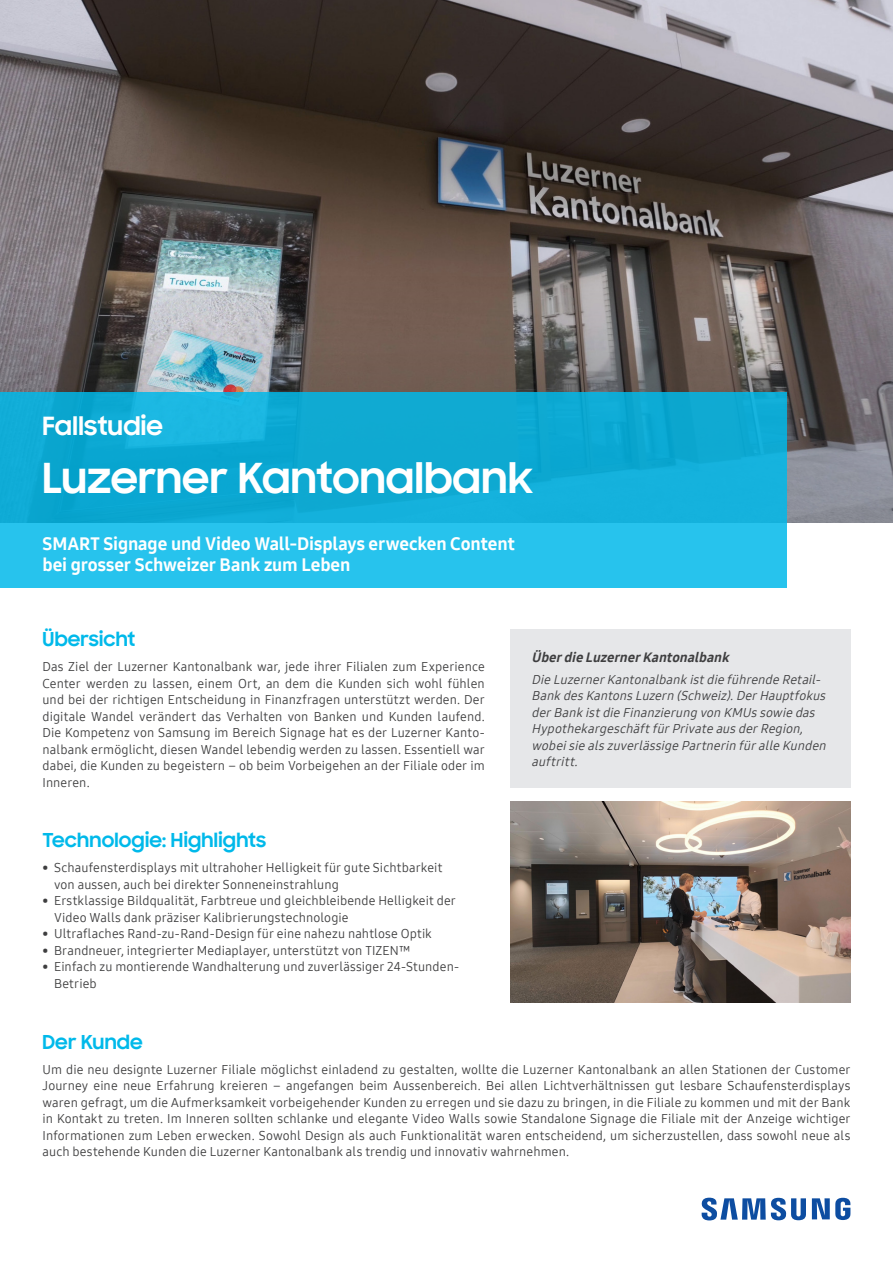
<style>
.page{position:relative;width:893px;height:1263px;background:#fff}
.page>*{position:absolute;margin:0;border:0;box-sizing:border-box;transform-origin:0 0}
.t1{font:700 42px "Samsung Sharp Sans";letter-spacing:.005em;color:#fff}
.t2{font:700 25.5px "Samsung Sharp Sans";letter-spacing:.01em;color:#fff}
.t3{font:700 19.5px "Samsung Sharp Sans";letter-spacing:.01em;color:#00b9ea}
.t4{font:18px/21.6px "Samsung One 800";letter-spacing:-.005em;color:#fff}
.t5{font:italic 13.5px "Samsung One 800";color:#3e3e3f}
.t6{font:12.75px/16.5px "Samsung One 400";letter-spacing:.01em;color:#3e3e3f}
.t7{font:italic 12.75px/16.5px "Samsung One 400";color:#3e3e3f}
</style>
<div class="page">
<img style="left:0;top:0;width:893px;height:274px">
<svg style="left:702px;top:1198px;width:148px;height:22px"></svg>
<svg style="left:0;top:274px;width:893px;height:248px;background:#756f6e"></svg>
<svg style="left:0;top:392px;width:787px;height:196px;background:#17b3dc"></svg>
<div style="left:510px;top:629px;width:340px;height:158px;background:#e6e7e9"></div>
<img style="left:510px;top:801px;width:340px;height:201px">
<h2 class="t2" style="left:43px;top:407px;width:122px">Fallstudie</h2>
<h1 class="t1" style="left:43px;top:447px;width:492px">Luzerner Kantonalbank</h1>
<h3 class="t4" style="left:43px;top:532px;width:474px">SMART Signage und Video Wall-Displays erwecken Content bei grosser Schweizer Bank zum Leben</h3>
<h3 class="t3" style="left:43px;top:625px;width:94px">Übersicht</h3>
<p class="t6" style="left:43px;top:658px;width:444px;text-align:justify">Das Ziel der Luzerner Kantonalbank war, jede ihrer Filialen zum Experience Center werden zu lassen, einem Ort, an dem die Kunden sich wohl fühlen und bei der richtigen Entscheidung in Finanzfragen unterstützt werden. Der digitale Wandel verändert das Verhalten von Banken und Kunden laufend.<br>Die Kompetenz von Samsung im Bereich Signage hat es der Luzerner Kanto&shy;nalbank ermöglicht, diesen Wandel lebendig werden zu lassen. Essentiell war dabei, die Kunden zu begeistern – ob beim Vorbeigehen an der Filiale oder im Inneren.</p>
<h3 class="t3" style="left:43px;top:826px;width:225px">Technologie: Highlights</h3>
<p class="t6" style="left:54px;top:859px;width:390px;text-indent:-12px">• Schaufensterdisplays mit ultrahoher Helligkeit für gute Sichtbarkeit von aussen, auch bei direkter Sonneneinstrahlung</p>
<p class="t6" style="left:54px;top:892px;width:403px;text-indent:-12px">• Erstklassige Bildqualität, Farbtreue und gleichbleibende Helligkeit der<br>Video Walls dank präziser Kalibrierungstechnologie</p>
<p class="t6" style="left:43px;top:925px;width:391px">• Ultraflaches Rand-zu-Rand-Design für eine nahezu nahtlose Optik</p>
<p class="t6" style="left:43px;top:942px;width:369px">• Brandneuer, integrierter Mediaplayer, unterstützt von TIZEN™</p>
<p class="t6" style="left:54px;top:958px;width:407px;text-indent:-12px">• Einfach zu montierende Wandhalterung und zuverlässiger 24-Stunden-<br>Betrieb</p>
<p class="t5" style="left:531px;top:649px;width:203px">Überdie LuzernerKantonalbank</p>
<p class="t7" style="left:531px;top:671px;width:299px">Die LuzernerKantonalbank istdie führende Retail-BankdesKantonsLuzern (Schweiz).DerHauptfokus derBank istdie Finanzierung von KMUssowie das HypothekargeschäftfürPrivate ausderRegion, wobeisie alszuverlässige Partnerin füralle Kunden auftritt.</p>
<h3 class="t3" style="left:43px;top:1027px;width:102px">Der Kunde</h3>
<p class="t6" style="left:43px;top:1061px;width:809px;text-align:justify">Um die neu designte Luzerner Filiale möglichst einladend zu gestalten, wollte die Luzerner Kantonalbank an allen Stationen der Customer Journey eine neue Erfahrung kreieren – angefangen beim Aussenbereich. Bei allen Lichtverhältnissen gut lesbare Schaufensterdisplays waren gefragt, um die Aufmerksamkeit vorbeigehender Kunden zu erregen und sie dazu zu bringen, in die Filiale zu kommen und mit der Bank in Kontakt zu treten. Im Inneren sollten schlanke und elegante Video Walls sowie Standalone Signage die Filiale mit der Anzeige wichtiger Informationen zum Leben erwecken. Sowohl Design als auch Funktionalität waren entscheidend, um sicherzustellen, dass sowohl neue als auch bestehende Kunden die Luzerner Kantonalbank als trendig und innovativ wahrnehmen.</p>
</div>
